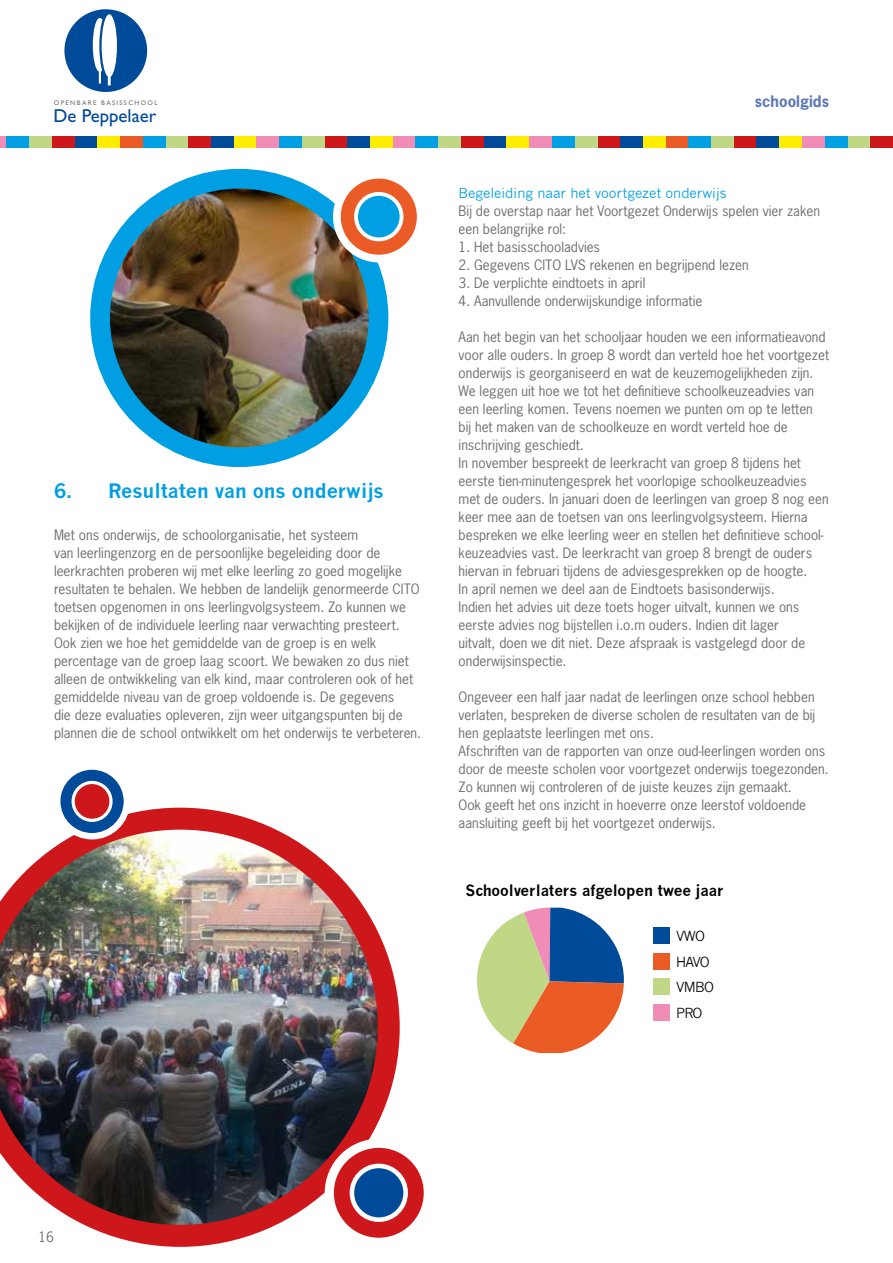
<style>
.page{position:relative;width:893px;height:1263px;background:#fff}
.page>*{position:absolute;margin:0;border:0;box-sizing:border-box;transform-origin:0 0}
.t1{font:700 19.5px "News Gothic";color:#009fe3}
.t2{font:18.75px "Gill Sans Std";color:#004a9a}
.t3{font:700 15.15px "News Gothic";letter-spacing:-.005em;color:#000}
.t4{font:700 15px "News Gothic Std";color:#5c77b8}
.t5{font:13.65px/25.7px "News Gothic";letter-spacing:-.05em;color:#000}
.t6{font:13.5px/18px "News Gothic Std";color:#706f6f}
.t7{font:13.5px "News Gothic";color:#009fe3}
.t8{font:6.75px "Gill Sans Std";letter-spacing:.2em;color:#706f6f}
</style>
<div class="page">
<div style="left:75px;top:136px;width:22px;height:11px;background:#004a9a"></div>
<div style="left:97px;top:136px;width:23px;height:11px;background:#ffed00"></div>
<div style="left:120px;top:136px;width:23px;height:11px;background:#eb5b25"></div>
<div style="left:188px;top:136px;width:23px;height:11px;background:#cd171a"></div>
<div style="left:166px;top:136px;width:22px;height:11px;background:#c0d786"></div>
<div style="left:143px;top:136px;width:23px;height:11px;background:#009fe3"></div>
<div style="left:211px;top:136px;width:23px;height:11px;background:#004a9a"></div>
<div style="left:234px;top:136px;width:22px;height:11px;background:#ffed00"></div>
<div style="left:256px;top:136px;width:23px;height:11px;background:#f08cb5"></div>
<div style="left:325px;top:136px;width:22px;height:11px;background:#cd171a"></div>
<div style="left:302px;top:136px;width:23px;height:11px;background:#c0d786"></div>
<div style="left:279px;top:136px;width:23px;height:11px;background:#009fe3"></div>
<div style="left:0;top:136px;width:6px;height:11px;background:#f08cb5"></div>
<div style="left:52px;top:136px;width:23px;height:11px;background:#cd171a"></div>
<div style="left:29px;top:136px;width:23px;height:11px;background:#c0d786"></div>
<div style="left:6px;top:136px;width:23px;height:11px;background:#009fe3"></div>
<div style="left:620px;top:136px;width:23px;height:11px;background:#004a9a"></div>
<div style="left:643px;top:136px;width:23px;height:11px;background:#ffed00"></div>
<div style="left:666px;top:136px;width:22px;height:11px;background:#eb5b25"></div>
<div style="left:734px;top:136px;width:23px;height:11px;background:#cd171a"></div>
<div style="left:711px;top:136px;width:23px;height:11px;background:#c0d786"></div>
<div style="left:688px;top:136px;width:23px;height:11px;background:#009fe3"></div>
<div style="left:757px;top:136px;width:22px;height:11px;background:#004a9a"></div>
<div style="left:779px;top:136px;width:23px;height:11px;background:#ffed00"></div>
<div style="left:802px;top:136px;width:23px;height:11px;background:#f08cb5"></div>
<div style="left:870px;top:136px;width:23px;height:11px;background:#cd171a"></div>
<div style="left:847px;top:136px;width:23px;height:11px;background:#c0d786"></div>
<div style="left:825px;top:136px;width:22px;height:11px;background:#009fe3"></div>
<div style="left:347px;top:136px;width:23px;height:11px;background:#004a9a"></div>
<div style="left:370px;top:136px;width:23px;height:11px;background:#ffed00"></div>
<div style="left:393px;top:136px;width:23px;height:11px;background:#f08cb5"></div>
<div style="left:461px;top:136px;width:23px;height:11px;background:#cd171a"></div>
<div style="left:438px;top:136px;width:23px;height:11px;background:#c0d786"></div>
<div style="left:416px;top:136px;width:22px;height:11px;background:#009fe3"></div>
<div style="left:484px;top:136px;width:22px;height:11px;background:#004a9a"></div>
<div style="left:506px;top:136px;width:23px;height:11px;background:#ffed00"></div>
<div style="left:529px;top:136px;width:23px;height:11px;background:#f08cb5"></div>
<div style="left:597px;top:136px;width:23px;height:11px;background:#cd171a"></div>
<div style="left:575px;top:136px;width:22px;height:11px;background:#c0d786"></div>
<div style="left:552px;top:136px;width:23px;height:11px;background:#009fe3"></div>
<div style="left:64px;top:9px;width:83px;height:83px;background:#004a9a;border-radius:50%"></div>
<svg style="left:93px;top:14px;width:24px;height:71px"></svg>
<div style="left:653px;top:927px;width:16px;height:17px;background:#004a9a"></div>
<div style="left:653px;top:953px;width:16px;height:16px;background:#eb5b25"></div>
<div style="left:653px;top:978px;width:16px;height:17px;background:#c0d786"></div>
<div style="left:653px;top:1004px;width:16px;height:16px;background:#f08cb5"></div>
<svg style="left:477px;top:907px;width:147px;height:146px"></svg>
<img style="left:0;top:808px;width:400px;height:439px">
<svg style="left:329px;top:1143px;width:99px;height:99px;fill:#cd171a"></svg>
<div style="left:325px;top:1139px;width:108px;height:108px;border:9px solid #fff;border-radius:50%"></div>
<div style="left:352px;top:1166px;width:54px;height:54px;background:#004a9a;border-radius:50%"></div>
<div style="left:350px;top:1163px;width:58px;height:59px;border:5px solid #fff;border-radius:50%"></div>
<svg style="left:57px;top:766px;width:70px;height:70px;fill:#004a9a"></svg>
<div style="left:54px;top:763px;width:76px;height:76px;border:6px solid #fff;border-radius:50%"></div>
<div style="left:73px;top:782px;width:38px;height:38px;background:#cd171a;border-radius:50%"></div>
<div style="left:72px;top:781px;width:41px;height:41px;border:3px solid #fff;border-radius:50%"></div>
<img style="left:100px;top:179px;width:278px;height:278px;border-radius:139px">
<div style="left:90px;top:169px;width:298px;height:298px;border:20px solid #009fe3;border-radius:50%"></div>
<svg style="left:337px;top:175px;width:84px;height:84px;fill:#eb5b25"></svg>
<div style="left:333px;top:171px;width:92px;height:91px;border:8px solid #fff;border-radius:50%"></div>
<div style="left:356px;top:194px;width:46px;height:45px;background:#009fe3;border-radius:50%"></div>
<div style="left:354px;top:192px;width:49px;height:49px;border:4px solid #fff;border-radius:50%"></div>
<p class="t8" style="left:54px;top:99px;width:105px">OPENBARE BASISSCHOOL</p>
<p class="t4" style="left:755px;top:92px;width:76px">schoolgids</p>
<h2 class="t2" style="left:54px;top:105px;width:104px">De Peppelaer</h2>
<h1 class="t1" style="left:54px;top:479px;width:331px">6. Resultaten van ons onderwijs</h1>
<p class="t6" style="left:54px;top:526px;width:369px">Met ons onderwijs, de schoolorganisatie, het systeem<br>van leerlingenzorg en de persoonlijke begeleiding door de leerkrachten proberen wij met elke leerling zo goed mogelijke resultaten te behalen. We hebben de landelijk genormeerde CITO toetsen opgenomen in ons leerlingvolgsysteem. Zo kunnen we bekijken of de individuele leerling naar verwachting presteert.<br>Ook zien we hoe het gemiddelde van de groep is en welk percentage van de groep laag scoort. We bewaken zo dus niet alleen de ontwikkeling van elk kind, maar controleren ook of het gemiddelde niveau van de groep voldoende is. De gegevens<br>die deze evaluaties opleveren, zijn weer uitgangspunten bij de plannen die de school ontwikkelt om het onderwijs te verbeteren.</p>
<p class="t7" style="left:459px;top:185px;width:269px">Begeleiding naar het voortgezet onderwijs</p>
<p class="t6" style="left:459px;top:202px;width:363px">Bij de overstap naar het Voortgezet Onderwijs spelen vier zaken een belangrijke rol:</p>
<p class="t6" style="left:459px;top:238px;width:143px">1. Het basisschooladvies</p>
<p class="t6" style="left:459px;top:256px;width:292px">2. Gegevens CITO LVS rekenen en begrijpend lezen</p>
<p class="t6" style="left:459px;top:274px;width:188px">3. De verplichte eindtoets in april</p>
<p class="t6" style="left:459px;top:292px;width:245px">4. Aanvullende onderwijskundige informatie</p>
<p class="t6" style="left:459px;top:328px;width:372px">Aan het begin van het schooljaar houden we een informatieavond voor alle ouders. In groep 8 wordt dan verteld hoe het voortgezet onderwijs is georganiseerd en wat de keuzemogelijkheden zijn.<br>We leggen uit hoe we tot het definitieve schoolkeuzeadvies van een leerling komen. Tevens noemen we punten om op te letten<br>bij het maken van de schoolkeuze en wordt verteld hoe de inschrijving geschiedt.<br>In november bespreekt de leerkracht van groep 8 tijdens het eerste tien-minutengesprek het voorlopige schoolkeuzeadvies met de ouders. In januari doen de leerlingen van groep 8 nog een keer mee aan de toetsen van ons leerlingvolgsysteem. Hierna bespreken we elke leerling weer en stellen het definitieve school&shy;keuzeadvies vast. De leerkracht van groep 8 brengt de ouders hiervan in februari tijdens de adviesgesprekken op de hoogte.<br>In april nemen we deel aan de Eindtoets basisonderwijs.<br>Indien het advies uit deze toets hoger uitvalt, kunnen we ons eerste advies nog bijstellen i.o.m ouders. Indien dit lager<br>uitvalt, doen we dit niet. Deze afspraak is vastgelegd door de onderwijsinspectie.</p>
<p class="t6" style="left:459px;top:688px;width:372px">Ongeveer een half jaar nadat de leerlingen onze school hebben verlaten, bespreken de diverse scholen de resultaten van de bij hen geplaatste leerlingen met ons.<br>Afschriften van de rapporten van onze oud-leerlingen worden ons door de meeste scholen voor voortgezet onderwijs toegezonden.<br>Zo kunnen wij controleren of de juiste keuzes zijn gemaakt.<br>Ook geeft het ons inzicht in hoeverre onze leerstof voldoende aansluiting geeft bij het voortgezet onderwijs.</p>
<p class="t3" style="left:466px;top:881px;width:260px">Schoolverlaters afgelopen twee jaar</p>
<p class="t5" style="left:676px;top:923px;width:40px">VWO<br>HAVO<br>VMBO<br>PRO</p>
<p class="t6" style="left:38px;top:1228px;width:17px">16</p>
</div>
